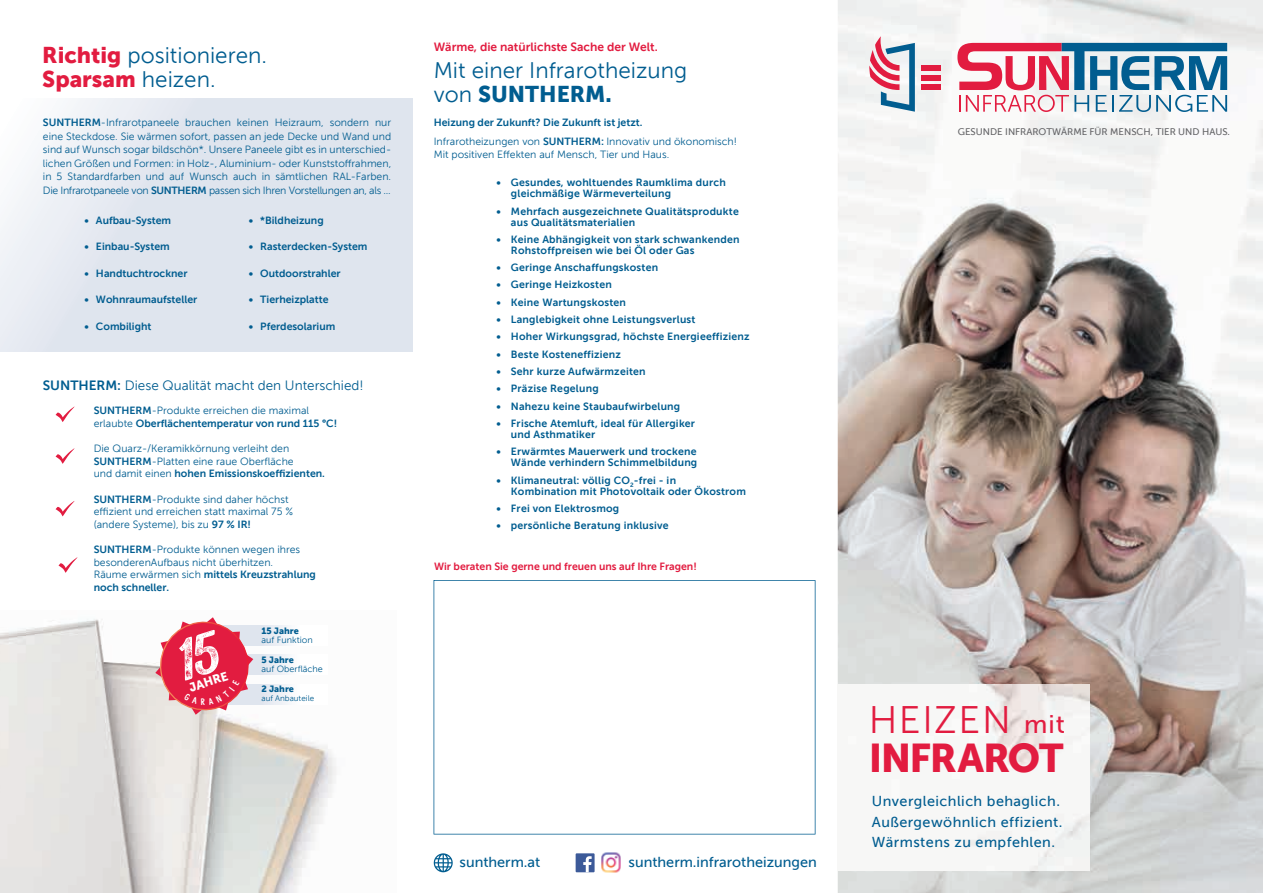
<style>
.page{position:relative;width:1263px;height:893px;background:#fff}
.page>*{position:absolute;margin:0;border:0;box-sizing:border-box;transform-origin:0 0}
.t1{font:39.6px "Museo Sans 900";letter-spacing:-.04em;color:#e21c40}
.t2{font:38.25px "Museo Sans 300";letter-spacing:.04em;color:#e21c40}
.t3{font:22.5px "Museo Sans 300";color:#015d90}
.t4{font:22.5px "Museo Sans 900";color:#e21c40}
.t5{font:22.5px "Museo Sans 900";color:#015d90}
.t6{font:14.4px/20.7px "Museo Sans 500";letter-spacing:.03em;color:#015d90}
.t7{font:14.4px "Museo Sans 500";color:#015d90}
.t8{font:13.5px "Museo Sans 300";color:#015d90}
.t9{font:12.15px "Museo Sans 900";color:#fff}
.t10{font:12px "Museo Sans 700";color:#e21c40}
.t11{font:10.5px/12.6px "Museo Sans 300";color:#015d90}
.t12{font:10.5px/10.9px "Museo Sans 700";letter-spacing:.02em;color:#015d90}
.t13{font:10.5px/12.6px "Museo Sans 700";color:#015d90}
.t14{font:10.5px "Museo Sans 700";color:#e21c40}
.t15{font:9.6px "Museo Sans 500";color:#636366}
.t16{font:9px "Museo Sans 300";color:#015d90}
.t17{font:9px "Museo Sans 900";color:#015d90}
.t18{font:8.1px "Museo Sans 300";color:#015d90}
.s1{font-family:"Museo Sans 900";color:#e21c40}
.s2{font-family:"Museo Sans 300";color:#015d90}
.s3{font-family:"Museo Sans 700"}
.s4{font-family:"Museo Sans 300"}
.s5{font-family:"Museo Sans 500";font-size:25.5px}
</style>
<div class="page">
<div style="left:0;top:98px;width:412px;height:253px;background:linear-gradient(to right,#ebeff4,#dae1ec)"></div>
<img style="left:0;top:619px;width:336px;height:274px">
<img style="left:838px;top:0;width:425px;height:893px">
<svg style="left:957px;top:43px;width:270px;height:69px"></svg>
<div style="left:921px;top:65px;width:20px;height:6px;background:#e21c40"></div>
<div style="left:921px;top:75px;width:20px;height:6px;background:#e21c40"></div>
<div style="left:921px;top:84px;width:20px;height:6px;background:#e21c40"></div>
<svg style="left:869px;top:36px;width:46px;height:76px"></svg>
<img style="left:838px;top:684px;width:251px;height:187px">
<svg style="left:433px;top:580px;width:382px;height:254px"></svg>
<svg style="left:434px;top:853px;width:19px;height:19px"></svg>
<svg style="left:56px;top:406px;width:19px;height:16px"></svg>
<svg style="left:56px;top:448px;width:19px;height:16px"></svg>
<svg style="left:56px;top:501px;width:19px;height:15px"></svg>
<svg style="left:58px;top:557px;width:20px;height:16px"></svg>
<svg style="left:253px;top:625px;width:74px;height:20px"></svg>
<svg style="left:253px;top:655px;width:74px;height:20px"></svg>
<svg style="left:253px;top:684px;width:74px;height:20px"></svg>
<img style="left:601px;top:852px;width:20px;height:21px">
<div style="left:576px;top:853px;width:19px;height:19px;background:#3c5a99"></div>
<svg style="left:583px;top:856px;width:9px;height:16px"></svg>
<svg style="left:155px;top:617px;width:98px;height:98px"></svg>
<h3 class="t3" style="left:42px;top:43px;width:226px"><span class="s1">Richtig</span> positionieren.</h3>
<h3 class="t4" style="left:42px;top:66px;width:175px">Sparsam <span class="s2">heizen.</span></h3>
<p class="t11" style="left:43px;top:116px;width:350px;line-height:13.5px;text-align:justify"><span class="s3">SUNTHERM</span>-Infrarotpaneele brauchen keinen Heizraum, sondern nur eine Steckdose. Sie wärmen sofort, passen an jede Decke und Wand und sind auf Wunsch sogar bildschön*. Unsere Paneele gibt es in unterschied&shy;lichen Größen und Formen: in Holz-, Aluminium- oder Kunststoffrahmen, in 5 Standardfarben und auf Wunsch auch in sämtlichen RAL-Farben.<br>Die Infrarotpaneele von <span class="s3">SUNTHERM</span> passen sich Ihren Vorstellungen an, als ...</p>
<p class="t13" style="left:249px;top:214px;width:76px">• *Bildheizung</p>
<p class="t13" style="left:249px;top:241px;width:120px">• Rasterdecken-System</p>
<p class="t13" style="left:249px;top:267px;width:93px">• Outdoorstrahler</p>
<p class="t13" style="left:249px;top:294px;width:81px">• Tierheizplatte</p>
<p class="t13" style="left:249px;top:320px;width:88px">• Pferdesolarium</p>
<p class="t13" style="left:85px;top:214px;width:88px">• Aufbau-System</p>
<p class="t13" style="left:85px;top:240px;width:87px">• Einbau-System</p>
<p class="t13" style="left:85px;top:267px;width:105px">• Handtuchtrockner</p>
<p class="t13" style="left:85px;top:294px;width:114px">• Wohnraumaufsteller</p>
<p class="t13" style="left:85px;top:320px;width:68px">• Combilight</p>
<p class="t8" style="left:43px;top:378px;width:322px"><span class="s3">SUNTHERM:</span> Diese Qualität macht den Unterschied!</p>
<p class="t11" style="left:94px;top:405px;width:217px"><span class="s3">SUNTHERM</span>-Produkte erreichen die maximal</p>
<p class="t13" style="left:94px;top:417px;width:245px"><span class="s4">erlaubte</span> Oberflächentemperatur von rund 115 °C!</p>
<p class="t11" style="left:94px;top:442px;width:201px">Die Quarz-/Keramikkörnung verleiht den<br><span class="s3">SUNTHERM</span>-Platten eine raue Oberfläche</p>
<p class="t13" style="left:94px;top:467px;width:233px"><span class="s4">und damit einen</span> hohen Emissionskoeffizienten.</p>
<p class="t11" style="left:94px;top:493px;width:201px"><span class="s3">SUNTHERM</span>-Produkte sind daher höchst effizient und erreichen statt maximal 75 % (andere Systeme), bis zu <span class="s3">97 % IR!</span></p>
<p class="t11" style="left:94px;top:543px;width:208px"><span class="s3">SUNTHERM</span>-Produkte können wegen ihres besonderenAufbaus nicht überhitzen.</p>
<p class="t13" style="left:94px;top:568px;width:224px"><span class="s4">Räume erwärmen sich</span> mittels Kreuzstrahlung noch schneller.</p>
<p class="t17" style="left:262px;top:625px;width:39px">15 Jahre</p>
<p class="t16" style="left:262px;top:635px;width:53px">auf Funktion</p>
<p class="t17" style="left:262px;top:655px;width:34px">5 Jahre</p>
<p class="t16" style="left:262px;top:664px;width:63px">auf Oberfläche</p>
<p class="t17" style="left:262px;top:684px;width:34px">2 Jahre</p>
<p class="t18" style="left:262px;top:693px;width:54px">auf Anbauteile</p>
<p class="t9" style="left:187px;top:681px;width:42px;rotate:-18deg">JAHRE</p>
<p class="t10" style="left:434px;top:40px;width:226px">Wärme, die natürlichste Sache der Welt.</p>
<h3 class="t3" style="left:434px;top:58px;width:255px">Mit einer Infrarotheizung</h3>
<h3 class="t5" style="left:434px;top:81px;width:180px"><span class="s4">von</span> SUNTHERM.</h3>
<p class="t13" style="left:434px;top:116px;width:210px">Heizung der Zukunft? Die Zukunft ist jetzt.</p>
<p class="t11" style="left:434px;top:135px;width:305px">Infrarotheizungen von <span class="s3">SUNTHERM:</span> Innovativ und ökonomisch!<br>Mit positiven Effekten auf Mensch, Tier und Haus.</p>
<p class="t12" style="left:511px;top:177px;width:216px;text-indent:-14px">• Gesundes, wohltuendes Raumklima durch gleichmäßige Wärmeverteilung</p>
<p class="t12" style="left:511px;top:205px;width:229px;text-indent:-14px">• Mehrfach ausgezeichnete Qualitätsprodukte aus Qualitätsmaterialien</p>
<p class="t12" style="left:511px;top:234px;width:230px;text-indent:-14px">• Keine Abhängigkeit von stark schwankenden<br>Rohstoffpreisen wie bei Öl oder Gas</p>
<p class="t12" style="left:496px;top:262px;width:163px">• Geringe Anschaffungskosten</p>
<p class="t12" style="left:496px;top:279px;width:117px">• Geringe Heizkosten</p>
<p class="t12" style="left:496px;top:297px;width:131px">• Keine Wartungskosten</p>
<p class="t12" style="left:496px;top:314px;width:201px">• Langlebigkeit ohne Leistungsverlust</p>
<p class="t12" style="left:496px;top:331px;width:255px">• Hoher Wirkungsgrad, höchste Energieeffizienz</p>
<p class="t12" style="left:496px;top:349px;width:126px">• Beste Kosteneffizienz</p>
<p class="t12" style="left:496px;top:366px;width:151px">• Sehr kurze Aufwärmzeiten</p>
<p class="t12" style="left:496px;top:383px;width:104px">• Präzise Regelung</p>
<p class="t12" style="left:496px;top:401px;width:185px">• Nahezu keine Staubaufwirbelung</p>
<p class="t12" style="left:511px;top:418px;width:186px;text-indent:-14px">• Frische Atemluft, ideal für Allergiker und Asthmatiker</p>
<p class="t12" style="left:496px;top:446px;width:202px;text-align:right">• Erwärmtes Mauerwerk und trockene<br>Wände verhindern Schimmelbildung</p>
<p class="t12" style="left:511px;top:474px;width:236px;text-indent:-14px">• Klimaneutral: völlig CO<sub>2</sub>-frei - in<br>Kombination mit Photovoltaik oder Ökostrom</p>
<p class="t12" style="left:496px;top:503px;width:124px">• Frei von Elektrosmog</p>
<p class="t12" style="left:496px;top:520px;width:174px">• persönliche Beratung inklusive</p>
<p class="t14" style="left:434px;top:560px;width:264px">Wir beraten Sie gerne und freuen uns auf Ihre Fragen!</p>
<h3 class="t7" style="left:459px;top:854px;width:82px">suntherm.at</h3>
<h3 class="t7" style="left:628px;top:854px;width:190px">suntherm.infrarotheizungen</h3>
<p class="t15" style="left:958px;top:126px;width:274px">GESUNDE INFRAROTWÄRME FÜR MENSCH, TIER UND HAUS.</p>
<h2 class="t2" style="left:869px;top:699px;width:198px">HEIZEN <span class="s5">mit</span></h2>
<h1 class="t1" style="left:869px;top:736px;width:197px">INFRAROT</h1>
<h3 class="t6" style="left:872px;top:791px;width:192px">Unvergleichlich behaglich.<br>Außergewöhnlich effizient.<br>Wärmstens zu empfehlen.</h3>
</div>
